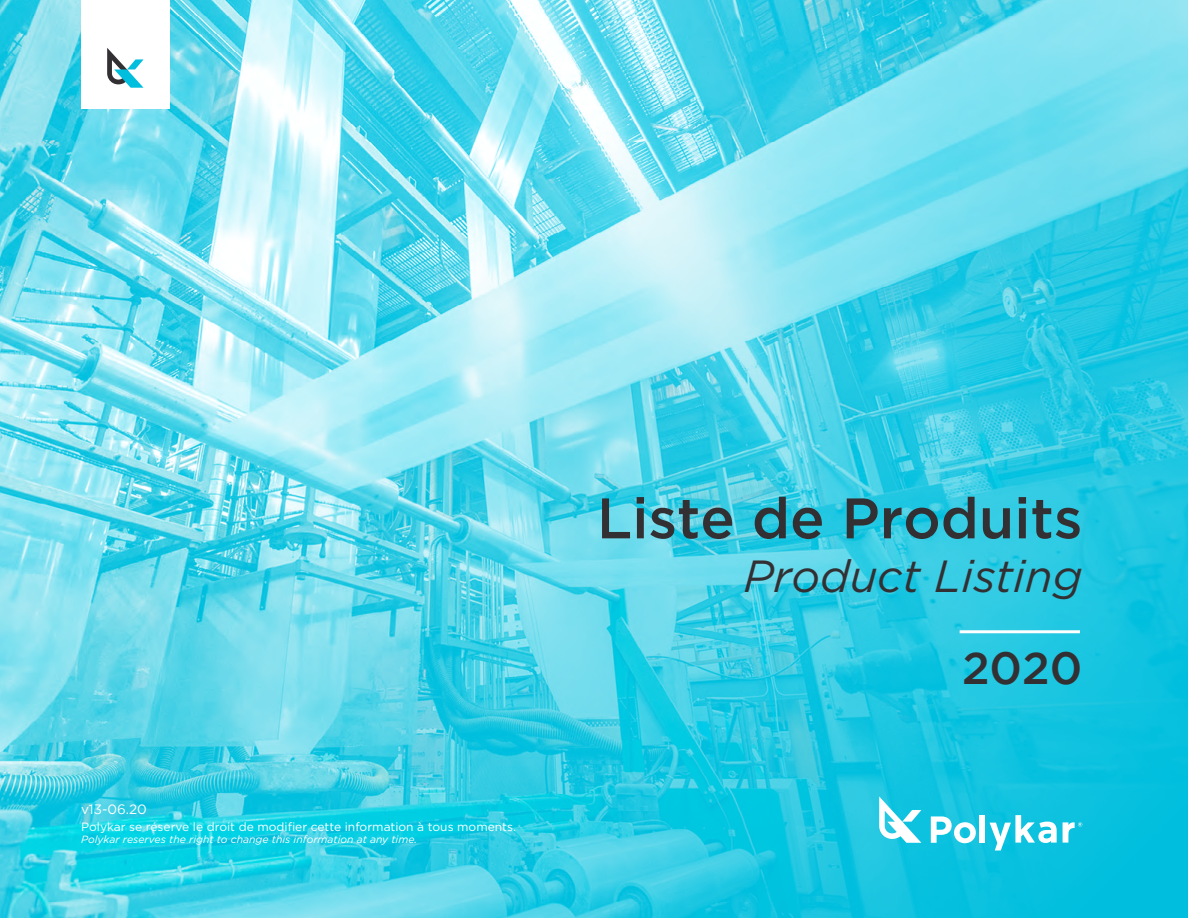
<style>
.page{position:relative;width:1188px;height:918px;background:#fff}
.page>*{position:absolute;margin:0;border:0;box-sizing:border-box;transform-origin:0 0}
.t1{font:500 57px "Gotham";color:#333033}
.t2{font:italic 45px "Gotham";color:#333033}
.t3{font:500 45px "Gotham";color:#333033}
.French{font:13.5px "Gotham";color:#fff}
.French-2{font:12px "Gotham";color:#fff}
.French-3{font:italic 10.5px "Gotham";color:#fff}
</style>
<div class="page">
<img style="left:0;top:0;width:1188px;height:918px">
<svg style="left:879px;top:796px;width:42px;height:47px"></svg>
<svg style="left:931px;top:816px;width:45px;height:27px"></svg>
<div style="left:979px;top:815px;width:6px;height:28px;background:#fff"></div>
<svg style="left:1063px;top:822px;width:19px;height:21px"></svg>
<svg style="left:990px;top:815px;width:67px;height:36px"></svg>
<div style="left:81px;top:0;width:89px;height:109px;background:#fff"></div>
<svg style="left:107px;top:48px;width:37px;height:40px"></svg>
<hr style="left:960px;top:630px;width:120px;height:3px;background:#fff">
<p class="French" style="left:81px;top:801px;width:67px">v13-06.20</p>
<p class="French-2" style="left:81px;top:819px;width:436px">Polykar se réserve le droit de modifier cette information à tous moments.</p>
<p class="French-3" style="left:81px;top:832px;width:337px">Polykar reserves the right to change this information at any time.</p>
<p class="t1" style="left:597px;top:486px;width:487px">Liste de Produits</p>
<p class="t2" style="left:743px;top:548px;width:340px">Product Listing</p>
<p class="t3" style="left:962px;top:642px;width:122px">2020</p>
</div>
